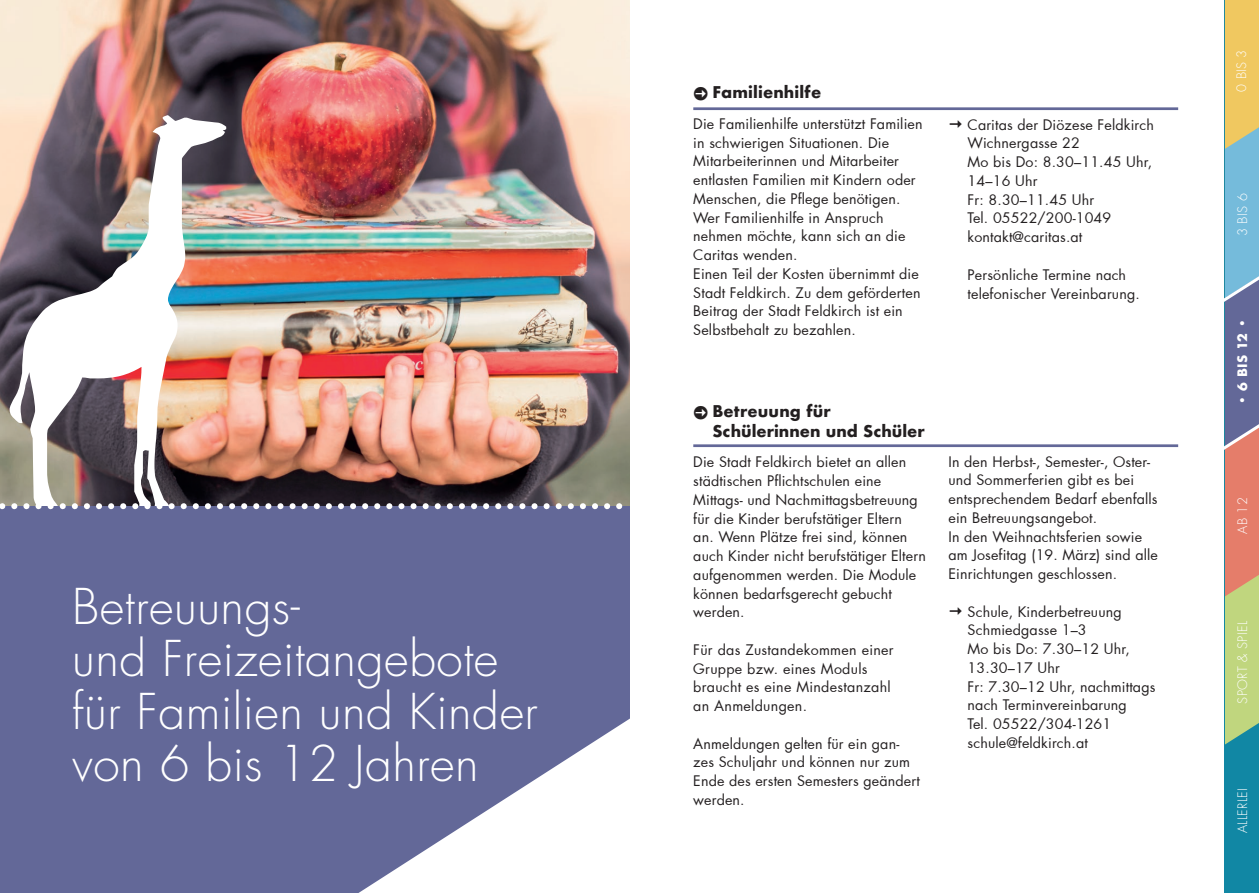
<style>
.page{position:relative;width:1259px;height:893px;background:#fff}
.page>*{position:absolute;margin:0;border:0;box-sizing:border-box;transform-origin:0 0}
.t1{font:300 48px/52.5px "Futura";letter-spacing:.01em;color:#fff}
.t2{font:700 15.75px/19.5px "Futura";letter-spacing:.01em;color:#231f20}
.t3{font:14.25px/18.8px "Futura";letter-spacing:.01em;color:#231f20}
.t4{font:300 12.9px "Futura";color:#fff}
.t5{font:300 12.75px "Futura";letter-spacing:.03em;color:#fff}
.t6{font:700 12.75px "Futura";color:#fff}
</style>
<div class="page">
<img style="left:0;top:0;width:629px;height:503px">
<img style="left:10px;top:115px;width:216px;height:388px">
<div style="left:0;top:506px;width:629px;height:387px;background:#636898"></div>
<svg style="left:0;top:503px;width:629px;height:6px"></svg>
<svg style="left:358px;top:718px;width:272px;height:175px"></svg>
<hr style="left:693px;top:107px;width:485px;height:3px;background:#636898">
<div style="left:1225px;top:0;width:34px;height:893px;background:#1187a4"></div>
<svg style="left:1224px;top:0;width:35px;height:744px;background:#a9a58e"></svg>
<hr style="left:693px;top:444px;width:485px;height:3px;background:#636898">
<h1 class="t1" style="left:72px;top:580px;width:467px">Betreuungs-<br>und Freizeitangebote für Familien und Kinder von 6 bis 12 Jahren</h1>
<p class="t2" style="left:712px;top:82px;width:110px">Familienhilfe</p>
<p class="t3" style="left:693px;top:114px;width:231px">Die Familienhilfe unterstützt Familien in schwierigen Situationen. Die<br>Mitarbeiterinnen und Mitarbeiter entlasten Familien mit Kindern oder<br>Menschen, die Pflege benötigen.<br>Wer Familienhilfe in Anspruch nehmen möchte, kann sich an die<br>Caritas wenden.<br>Einen Teil der Kosten übernimmt die<br>Stadt Feldkirch. Zu dem geförderten<br>Beitrag der Stadt Feldkirch ist ein<br>Selbstbehalt zu bezahlen.</p>
<p class="t3" style="left:967px;top:115px;width:188px">Caritas der Diözese Feldkirch<br>Wichnergasse 22<br>Mo bis Do: 8.30–11.45 Uhr,<br>14–16 Uhr<br>Fr: 8.30–11.45 Uhr<br>Tel. 05522/200-1049 kontakt@caritas.at</p>
<p class="t3" style="left:967px;top:264px;width:174px;line-height:19.5px">Persönliche Termine nach telefonischer Vereinbarung.</p>
<p class="t2" style="left:712px;top:401px;width:214px">Betreuung für<br>Schülerinnen und Schüler</p>
<p class="t3" style="left:693px;top:452px;width:234px">Die Stadt Feldkirch bietet an allen städtischen Pflichtschulen eine<br>Mittags- und Nachmittagsbetreuung für die Kinder berufstätiger Eltern an. Wenn Plätze frei sind, können auch Kinder nicht berufstätiger Eltern aufgenommen werden. Die Module können bedarfsgerecht gebucht werden.</p>
<p class="t3" style="left:693px;top:640px;width:202px">Für das Zustandekommen einer<br>Gruppe bzw. eines Moduls braucht es eine Mindestanzahl an Anmeldungen.</p>
<p class="t3" style="left:693px;top:734px;width:228px">Anmeldungen gelten für ein gan&shy;zes Schuljahr und können nur zum<br>Ende des ersten Semesters geändert werden.</p>
<p class="t3" style="left:948px;top:452px;width:211px">In den Herbst-, Semester-, Oster&shy;und Sommerferien gibt es bei entsprechendem Bedarf ebenfalls ein Betreuungsangebot.<br>In den Weihnachtsferien sowie am Josefitag (19. März) sind alle<br>Einrichtungen geschlossen.</p>
<p class="t3" style="left:967px;top:602px;width:189px">Schule, Kinderbetreuung<br>Schmiedgasse 1–3<br>Mo bis Do: 7.30–12 Uhr,<br>13.30–17 Uhr<br>Fr: 7.30–12 Uhr, nachmittags nach Terminvereinbarung<br>Tel. 05522/304-1261 schule@feldkirch.at</p>
<p class="t5" style="left:1233px;top:92px;width:43px;rotate:-90deg">0 BIS 3</p>
<p class="t4" style="left:1234px;top:236px;width:45px;rotate:-90deg">3 BIS 6</p>
<p class="t6" style="left:1233px;top:405px;width:88px;rotate:-90deg">• 6 BIS 12 •</p>
<p class="t5" style="left:1234px;top:534px;width:38px;rotate:-90deg">AB 12</p>
<p class="t5" style="left:1234px;top:703px;width:84px;rotate:-90deg">SPORT &amp; SPIEL</p>
<p class="t5" style="left:1234px;top:833px;width:47px;rotate:-90deg">ALLERLEI</p>
</div>
